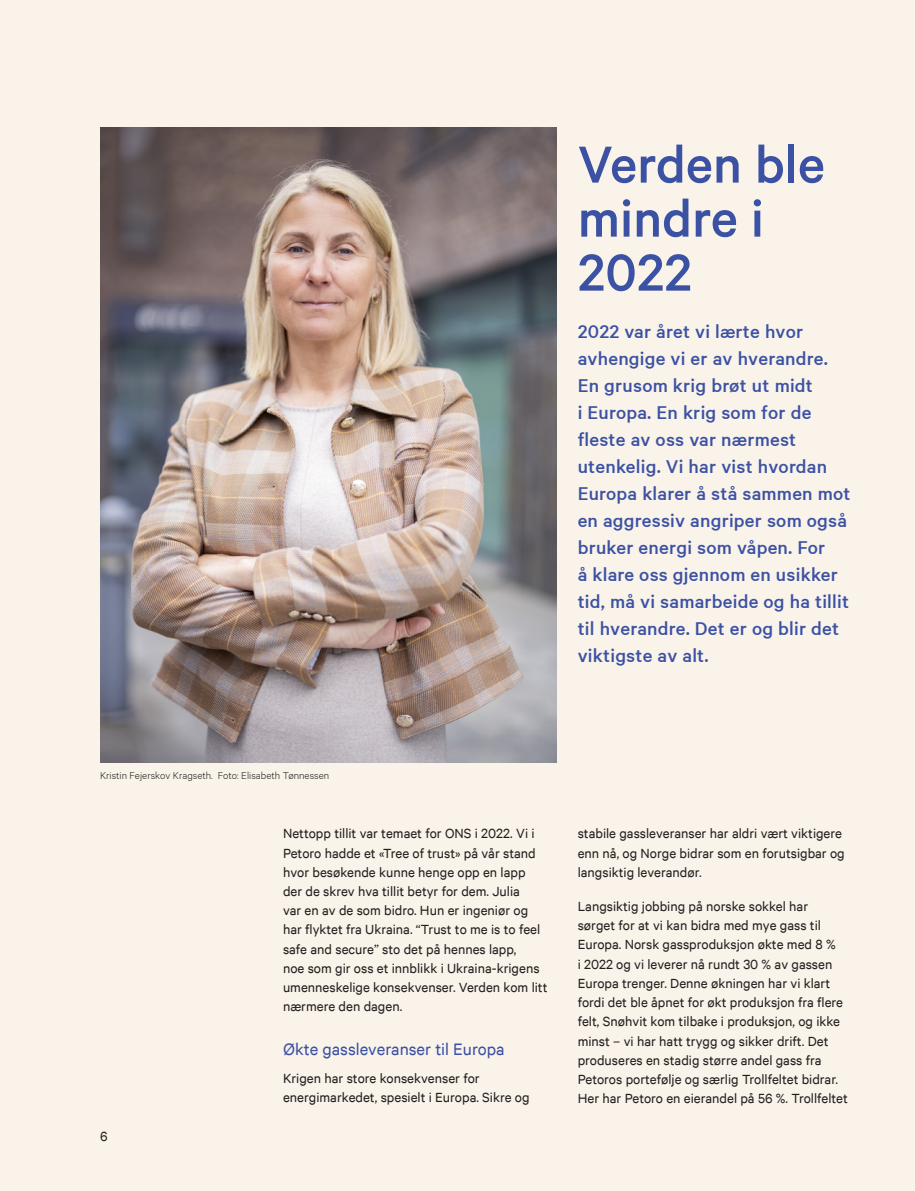
<style>
.page{position:relative;width:915px;height:1191px;background:#fff}
.page>*{position:absolute;margin:0;border:0;box-sizing:border-box;transform-origin:0 0}
.t1{font:500 58.5px/54px "Calibre";color:#3b51a3}
.Ingress{font:500 21px/27px "Calibre";letter-spacing:.01em;color:#3b51a3}
.Subheadinger{font:18.75px "Calibre";color:#3b51a3}
.Brødtekst{font:15px/19.2px "Calibre";color:#231f20}
.Bildetekst{font:300 11.25px "Calibre";color:#231f20}
</style>
<div class="page">
<div style="left:0;top:0;width:914px;height:1191px;background:#faf3ea"></div>
<img style="left:100px;top:128px;width:456px;height:634px">
<p class="t1" style="left:577px;top:136px;width:249px">Verden ble mindre i<br>2022</p>
<p class="Ingress" style="left:577px;top:317px;width:274px">2022 var året vi lærte hvor avhengige vi er av hverandre.<br>En grusom krig brøt ut midt<br>i Europa. En krig som for de fleste av oss var nærmest utenkelig. Vi har vist hvordan<br>Europa klarer å stå sammen mot en aggressiv angriper som også bruker energi som våpen. For<br>å klare oss gjennom en usikker tid, må vi samarbeide og ha tillit til hverandre. Det er og blir det viktigste av alt.</p>
<p class="Bildetekst" style="left:100px;top:769px;width:231px">Kristin Fejerskov Kragseth. Foto: Elisabeth Tønnessen</p>
<p class="Brødtekst" style="left:100px;top:1126px;width:9px">6</p>
<p class="Brødtekst" style="left:283px;top:823px;width:266px">Nettopp tillit var temaet for ONS i 2022. Vi i Petoro hadde et «Tree of trust» på vår stand hvor besøkende kunne henge opp en lapp der de skrev hva tillit betyr for dem. Julia<br>var en av de som bidro. Hun er ingeniør og har flyktet fra Ukraina. “Trust to me is to feel safe and secure” sto det på hennes lapp,<br>noe som gir oss et innblikk i Ukraina-krigens umenneskelige konsekvenser. Verden kom litt nærmere den dagen.</p>
<p class="Subheadinger" style="left:283px;top:1038px;width:223px">Økte gassleveranser til Europa</p>
<p class="Brødtekst" style="left:283px;top:1068px;width:248px">Krigen har store konsekvenser for energimarkedet, spesielt i Europa. Sikre og</p>
<p class="Brødtekst" style="left:577px;top:823px;width:268px">stabile gassleveranser har aldri vært viktigere enn nå, og Norge bidrar som en forutsigbar og langsiktig leverandør.</p>
<p class="Brødtekst" style="left:577px;top:896px;width:271px">Langsiktig jobbing på norske sokkel har sørget for at vi kan bidra med mye gass til Europa. Norsk gassproduksjon økte med 8 %<br>i 2022 og vi leverer nå rundt 30 % av gassen Europa trenger. Denne økningen har vi klart fordi det ble åpnet for økt produksjon fra flere felt, Snøhvit kom tilbake i produksjon, og ikke minst – vi har hatt trygg og sikker drift. Det produseres en stadig større andel gass fra Petoros portefølje og særlig Trollfeltet bidrar.<br>Her har Petoro en eierandel på 56 %. Trollfeltet</p>
</div>
